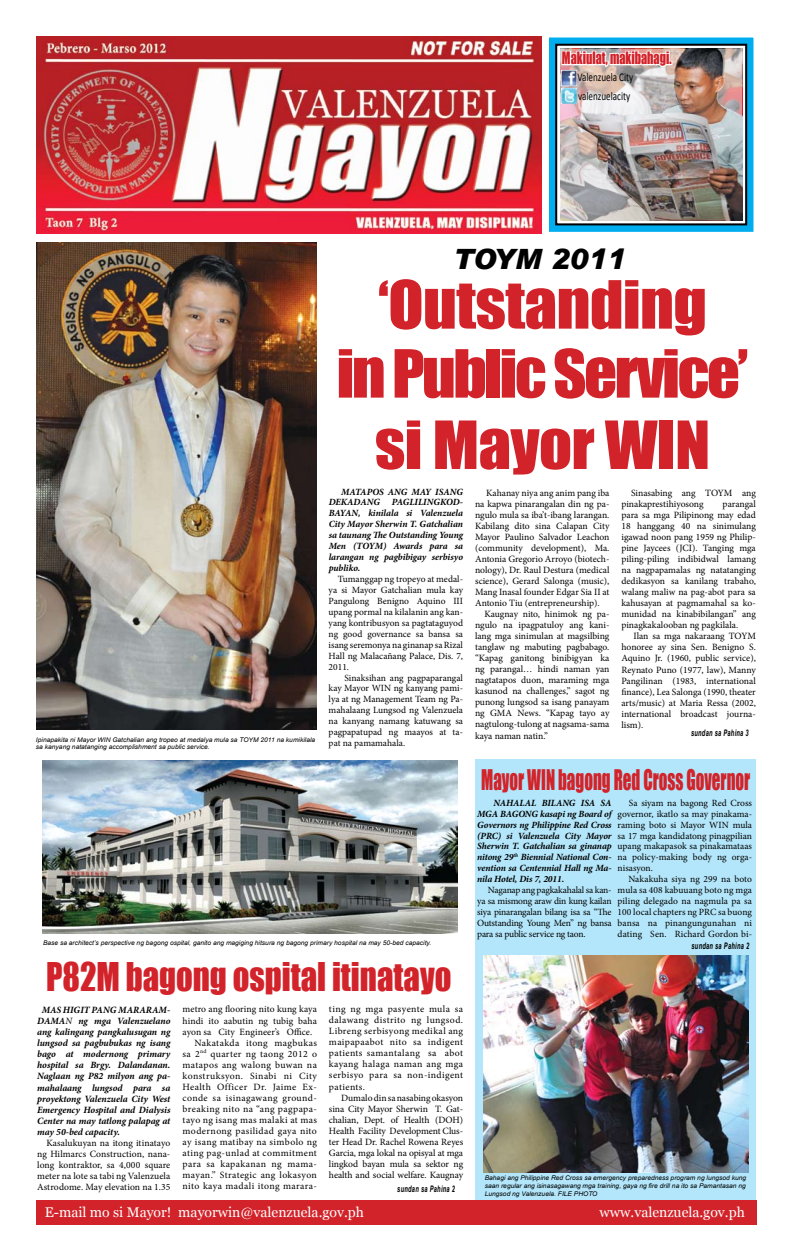
<style>
.page{position:relative;width:792px;height:1260px;background:#fff}
.page>*{position:absolute;margin:0;border:0;box-sizing:border-box;transform-origin:0 0}
.t1{font:61.3px/70.2px "Impact";letter-spacing:-.01em;color:#d2232a;text-align:center;scale:1.06 1}
.t2{font:36.4px "Impact";color:#d2232a;scale:.9 1}
.t3{font:italic 900 28px "Arial";color:#000}
.t4{font:26.1px "Impact";color:#d2232a;scale:.65 1}
.t5{font:15.7px "Impact";color:#d2232a;scale:.77 1}
.t6{font:14px "Georgia";color:#fff}
.t7{font:11.9px/18.8px "Calibri";color:#000;scale:.76 1}
.t8{font:9.6px/11px "Minion Pro";letter-spacing:.015em;color:#000;text-align:justify}
.t9{font:italic 700 9.6px/11px "Minion Pro";letter-spacing:-.005em;color:#000;text-align:justify}
.t10{font:9.6px "Minion Pro";letter-spacing:.035em;color:#000}
.t11{font:9.6px "Minion Pro";letter-spacing:.04em;color:#000}
.t12{font:9.6px/11px "Minion Pro";letter-spacing:-.005em;color:#000}
.t13{font:9.5px/10.9px "Minion Pro";letter-spacing:-.005em;color:#000;text-align:justify}
.t14{font:italic 700 9.5px/10.9px "Minion Pro";letter-spacing:-.01em;color:#000;text-align:justify}
.t15{font:italic 700 9px "Arial";letter-spacing:.05em;color:#000;scale:.63 1}
.t16{font:italic 6.4px/7.2px "Arial";color:#000;scale:1.04 1}
.s1{font-weight:400}
</style>
<div class="page">
<div style="left:475px;top:759px;width:281px;height:445px;background:#b3e6fa"></div>
<div style="left:36px;top:1200px;width:720px;height:24px;background:#d2232a"></div>
<img style="left:36px;top:36px;width:505px;height:198px">
<div style="left:546px;top:34px;width:210px;height:201px;background:#00aeef;border:3px solid #fff"></div>
<svg style="left:558px;top:47px;width:186px;height:175px"></svg>
<div style="left:555px;top:44px;width:192px;height:181px;border:2px solid #000"></div>
<img style="left:42px;top:761px;width:415px;height:173px">
<img style="left:483px;top:955px;width:265px;height:217px">
<img style="left:685px;top:48px;width:57px;height:173px">
<svg style="left:716px;top:48px;width:26px;height:68px;background:#ba9e98"></svg>
<img style="left:560px;top:34px;width:125px;height:187px">
<img style="left:562px;top:70px;width:15px;height:15px">
<img style="left:561px;top:89px;width:16px;height:15px">
<img style="left:36px;top:242px;width:281px;height:487px">
<h3 class="t5" style="left:562px;top:46px;width:144px">Makiulat, makibahagi.</h3>
<p class="t7" style="left:578px;top:67px;width:75px">Valenzuela City valenzuelacity</p>
<h3 class="t3" style="left:454px;top:242px;width:173px">TOYM 2011</h3>
<p class="t16" style="left:36px;top:736px;width:270px">Ipinapakita ni Mayor WIN Gatchalian ang tropeo at medalya mula sa TOYM 2011 na kumikilala sa kanyang natatanging accomplishment sa public service.</p>
<h1 class="t1" style="left:337px;top:268px;width:390px">‘Outstanding<br>in Public Service’ si Mayor WIN</h1>
<p class="t14" style="left:329px;top:486px;width:136px;text-indent:12px">MATAPOS ANG MAY ISANG DEKADANG PAGLILINGKOD-BAYAN, kinilala si Valenzuela City Mayor Sherwin T. Gatchalian sa taunang The Outstanding Young Men (TOYM) Awards para sa larangan ng pagbibigay serbisyo publiko.</p>
<p class="t13" style="left:329px;top:574px;width:136px;text-indent:9px">Tumanggap ng tropeyo at medal&shy;ya si Mayor Gatchalian mula kay Pangulong Benigno Aquino III upang pormal na kilalanin ang kan&shy;yang kontribusyon sa pagtataguyod ng good governance sa bansa sa isang seremonya na ginanap sa Rizal Hall ng Malacañang Palace, Dis. 7, 2011.</p>
<p class="t13" style="left:329px;top:672px;width:136px;text-indent:16px">Sinaksihan ang pagpaparangal kay Mayor WIN ng kanyang pami&shy;lya at ng Management Team ng Pa&shy;mahalaang Lungsod ng Valenzuela na kanyang namang katuwang sa pagpapatupad ng maayos at ta&shy;pat na pamamahala.</p>
<p class="t8" style="left:475px;top:487px;width:136px;text-indent:11px">Kahanay niya ang anim pang iba na kapwa pinarangalan din ng pa&shy;ngulo mula sa iba’t-ibang larangan.<br>Kabilang dito sina Calapan City Mayor Paulino Salvador Leachon (community development), Ma.<br>Antonia Gregorio Arroyo (biotech&shy;nology), Dr. Raul Destura (medical science), Gerard Salonga (music), Mang Inasal founder Edgar Sia II at Antonio Tiu (entrepreneurship).</p>
<p class="t8" style="left:475px;top:609px;width:136px;text-indent:9px">Kaugnay nito, hinimok ng pa&shy;ngulo na ipagpatuloy ang kani&shy;lang mga sinimulan at magsilbing tanglaw ng mabuting pagbabago. “Kapag ganitong binibigyan ka ng parangal… hindi naman yan nagtatapos duon, maraming mga kasunod na challenges,” sagot ng punong lungsod sa isang panayam ng GMA News. “Kapag tayo ay nagtulong-tulong at nagsama-sama kaya naman natin.”</p>
<p class="t12" style="left:621px;top:487px;width:136px;text-indent:10px">Sinasabing ang TOYM ang pinakaprestihiyosong</p>
<p class="t8" style="left:621px;top:498px;width:136px;text-indent:101px">parangal para sa mga Pilipinong may edad 18 hanggang 40 na sinimulang igawad noon pang 1959 ng Philip&shy;pine Jaycees (JCI). Tanging mga piling-piling indibidwal lamang na nagpapamalas ng natatanging dedikasyon sa kanilang trabaho, walang maliw na pag-abot para sa kahusayan at pagmamahal sa ko&shy;munidad na kinabibilangan” ang pinagkakalooban ng pagkilala.</p>
<p class="t8" style="left:621px;top:631px;width:136px;text-indent:12px">Ilan sa mga nakaraang TOYM honoree ay sina Sen. Benigno S.<br>Aquino Jr. (1960, public service), Reynato Puno (1977, law), Manny Pangilinan (1983, international finance), Lea Salonga (1990, theater arts/music) at Maria Ressa (2002, international broadcast journa&shy;lism).</p>
<p class="t15" style="left:691px;top:727px;width:93px">sundan sa Pahina 3</p>
<h3 class="t4" style="left:481px;top:759px;width:416px">Mayor WIN bagong Red Cross Governor</h3>
<p class="t16" style="left:43px;top:940px;width:375px">Base sa architect’s perspective ng bagong ospital, ganito ang magiging hitsura ng bagong primary hospital na may 50-bed capacity.</p>
<h2 class="t2" style="left:46px;top:948px;width:452px">P82M bagong ospital itinatayo</h2>
<p class="t9" style="left:37px;top:1005px;width:135px;text-indent:5px">MAS HIGIT PANG MARARAM-DAMA<span class="s1">N</span> ng mga Valenzuelano ang kalingang pangkalusugan ng lungsod sa pagbubukas ng isang bago at modernong primary hospital sa Brgy. Dalandanan.<br>Naglaan ng P82 milyon ang pa&shy;mahalaang lungsod para sa proyektong Valenzuela City West Emergency Hospital and Dialysis Center na may tatlong palapag at may 50-bed capacity.</p>
<p class="t8" style="left:37px;top:1137px;width:135px;text-indent:9px">Kasalukuyan na itong itinatayo ng Hilmarcs Construction, nana&shy;long kontraktor, sa 4,000 square meter na lote sa tabi ng Valenzuela Astrodome. May elevation na 1.35</p>
<p class="t8" style="left:329px;top:1004px;width:136px">ting ng mga pasyente mula sa dalawang distrito ng lungsod.<br>Libreng serbisyong medikal ang maipapaabot nito sa indigent patients samantalang sa abot kayang halaga naman ang mga serbisyo para sa non-indigent patients.</p>
<p class="t8" style="left:329px;top:1092px;width:136px;text-indent:12px">Dumalo din sa nasabing okasyon sina City Mayor Sherwin T. Gat&shy;chalian, Dept. of Health (DOH)<br>Health Facility Development Clus&shy;ter Head Dr. Rachel Rowena Reyes Garcia, mga lokal na opisyal at mga lingkod bayan mula sa sektor ng health and social welfare. Kaugnay</p>
<p class="t8" style="left:183px;top:1004px;width:136px">metro ang flooring nito kung kaya</p>
<p class="t8" style="left:183px;top:1015px;width:136px">hindi ito aabutin ng tubig baha</p>
<p class="t8" style="left:183px;top:1026px;width:131px">ayon sa City Engineer’s Office.</p>
<p class="t10" style="left:194px;top:1036px;width:124px">Nakatakda itong magbukas</p>
<p class="t11" style="left:183px;top:1047px;width:136px">sa 2<sup>nd</sup> quarter ng taong 2012 o</p>
<p class="t10" style="left:183px;top:1058px;width:136px">matapos ang walong buwan na</p>
<p class="t10" style="left:183px;top:1069px;width:136px">konstruksyon. Sinabi ni City</p>
<p class="t11" style="left:183px;top:1080px;width:136px">Health Officer Dr. Jaime Ex-</p>
<p class="t10" style="left:183px;top:1091px;width:136px">conde sa isinagawang ground-</p>
<p class="t10" style="left:183px;top:1102px;width:136px">breaking nito na “ang pagpapa-</p>
<p class="t10" style="left:183px;top:1113px;width:136px">tayo ng isang mas malaki at mas</p>
<p class="t11" style="left:183px;top:1124px;width:136px">modernong pasilidad gaya nito</p>
<p class="t10" style="left:183px;top:1135px;width:136px">ay isang matibay na simbolo ng</p>
<p class="t11" style="left:183px;top:1147px;width:136px">ating pag-unlad at commitment</p>
<p class="t10" style="left:183px;top:1158px;width:136px">para sa kapakanan ng mama-</p>
<p class="t10" style="left:183px;top:1169px;width:136px">mayan.” Strategic ang lokasyon</p>
<p class="t10" style="left:183px;top:1180px;width:136px">nito kaya madali itong marara-</p>
<p class="t15" style="left:397px;top:1183px;width:93px">sundan sa Pahina 2</p>
<p class="t13" style="left:618px;top:797px;width:136px;text-indent:11px">Sa siyam na bagong Red Cross governor, ikatlo sa may pinakama&shy;raming boto si Mayor WIN mula sa 17 mga kandidatong pinagpilian upang makapasok sa pinakamataas na policy-making body ng orga&shy;nisasyon.</p>
<p class="t13" style="left:618px;top:874px;width:136px;text-indent:11px">Nakakuha siya ng 299 na boto mula sa 408 kabuuang boto ng mga piling delegado na nagmula pa sa 100 local chapters ng PRC sa buong bansa na pinangungunahan ni dating Sen. Richard Gordon bi-</p>
<p class="t14" style="left:477px;top:797px;width:136px;text-indent:16px">NAHALAL BILANG ISA SA MGA BAGONG kasapi ng Board of Governors ng Philippine Red Cross (PRC) si Valenzuela City Mayor Sherwin T. Gatchalian sa ginanap nitong 29<sup>th</sup> Biennial National Con&shy;vention sa Centennial Hall ng Ma&shy;nila Hotel, Dis 7, 2011.</p>
<p class="t13" style="left:477px;top:885px;width:136px;text-indent:11px">Naganap ang pagkakahalal sa kan&shy;ya sa mismong araw din kung kailan siya pinarangalan bilang isa sa “The Outstanding Young Men” ng bansa para sa public service ng taon.</p>
<p class="t15" style="left:692px;top:940px;width:93px">sundan sa Pahina 2</p>
<p class="t16" style="left:485px;top:1175px;width:253px">Bahagi ang Philippine Red Cross sa emergency preparedness program ng lungsod kung saan regular ang isinasagawang mga training, gaya ng fire drill na ito sa Pamantasan ng</p>
<p class="t16" style="left:485px;top:1190px;width:110px">Lungsod ng Valenzuela. FILE PHOTO</p>
<h3 class="t6" style="left:45px;top:1205px;width:321px">E-mail mo si Mayor! mayorwin@valenzuela.gov.ph</h3>
<h3 class="t6" style="left:600px;top:1205px;width:147px">www.valenzuela.gov.ph</h3>
</div>
